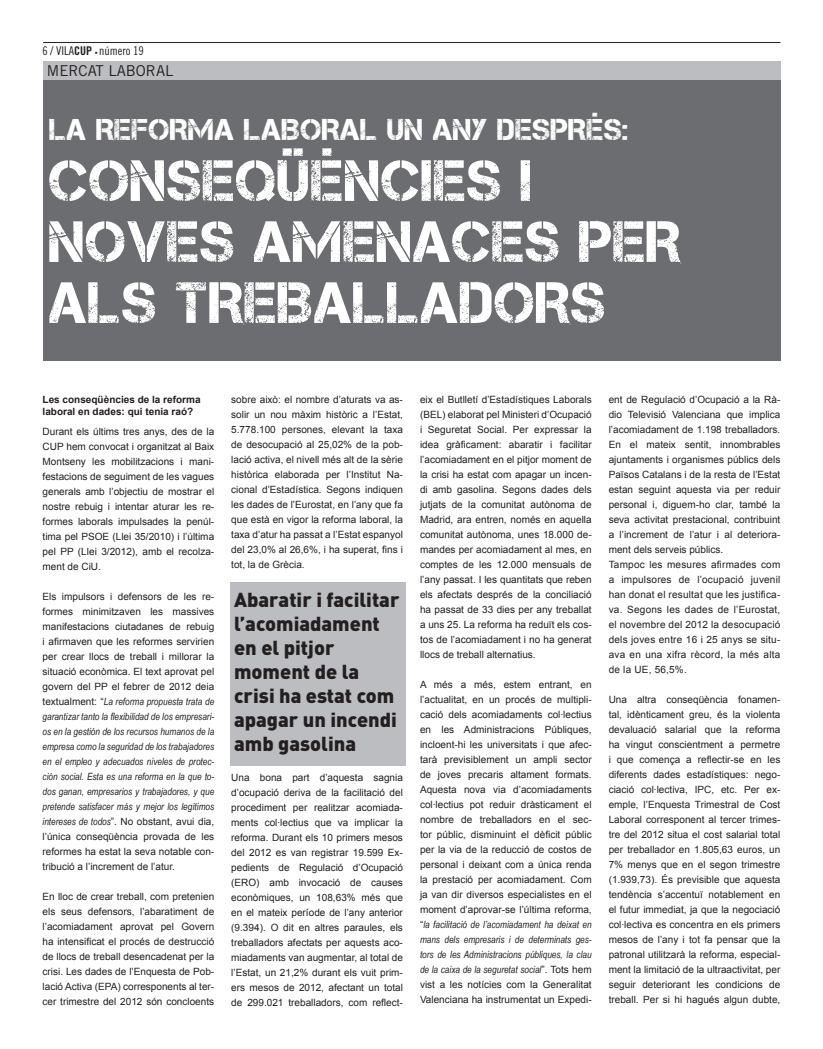
<style>
.page{position:relative;width:823px;height:1049px;background:#fff}
.page>*{position:absolute;margin:0;border:0;box-sizing:border-box;transform-origin:0 0}
.Normal__Web{font:58px/61px "Captureit";letter-spacing:.02em;color:#fff}
.Normal__Web-2{font:30px "Captureit";letter-spacing:.02em;color:#fff}
.Normal__Web-3{font:900 20px/24px "DIN";color:#231f20}
.t1{font:15px "Trade Gothic";color:#231f20}
.t2{font:12px "Trade Gothic Cond Eighteen";color:#231f20}
.Normal__Web-4{font:10px/15px "Arial";color:#231f20;text-align:justify}
.Normal__Web-5{font:700 10px/12px "Arial";color:#231f20}
.s1{font-family:"Trade Gothic Bold Cond Twenty"}
.s2{font-size:6px}
.s3{font-family:"Arial Narrow";font-style:italic}
</style>
<div class="page">
<hr style="left:43px;top:42px;width:737px;height:1px;background:#231f20">
<div style="left:230px;top:583px;width:175px;height:183px;background:#bcbdc0"></div>
<div style="left:43px;top:79px;width:737px;height:282px;background:#6c6d70"></div>
<div style="left:43px;top:62px;width:737px;height:18px;background:#bcbdc0"></div>
<p class="t2" style="left:43px;top:43px;width:103px">6 / VILA<span class="s1">CUP</span> <span class="s2">•</span> número 19</p>
<p class="t1" style="left:47px;top:62px;width:128px">MERCAT LABORAL</p>
<p class="Normal__Web-2" style="left:49px;top:113px;width:580px">LA REFORMA LABORAL UN ANY DESPRÉS:</p>
<p class="Normal__Web" style="left:49px;top:150px;width:632px">CONSEQÜÈNCIES I<br>NOVES AMENACES PER<br>ALS TREBALLADORS</p>
<p class="Normal__Web-5" style="left:43px;top:394px;width:159px">Les conseqüències de la reforma laboral en dades: qui tenia raó?</p>
<p class="Normal__Web-4" style="left:43px;top:424px;width:173px">Durant els últims tres anys, des de la CUP hem convocat i organitzat al Baix Montseny les mobilitzacions i mani&shy;festacions de seguiment de les vagues generals amb l’objectiu de mostrar el nostre rebuig i intentar aturar les re&shy;formes laborals impulsades la penúl&shy;tima pel PSOE (Llei 35/2010) i l’última pel PP (Llei 3/2012), amb el recolza&shy;ment de CiU.</p>
<p class="Normal__Web-4" style="left:43px;top:589px;width:173px">Els impulsors i defensors de les re&shy;formes minimitzaven les massives manifestacions ciutadanes de rebuig i afirmaven que les reformes servirien per crear llocs de treball i millorar la situació econòmica. El text aprovat pel govern del PP el febrer de 2012 deia textualment: “<span class="s3">La reforma propuesta trata de garantizar tanto la flexibilidad de los empresari&shy;os en la gestión de los recursos humanos de la empresa como la seguridad de los trabajadores en el empleo y adecuados niveles de protec&shy;ción social. Esta es una reforma en la que to&shy;dos ganan, empresarios y trabajadores, y que pretende satisfacer más y mejor los legítimos intereses de todos</span>”. No obstant, avui dia, l’única conseqüència provada de les reformes ha estat la seva notable con&shy;tribució a l’increment de l’atur.</p>
<p class="Normal__Web-4" style="left:43px;top:889px;width:173px">En lloc de crear treball, com pretenien els seus defensors, l’abaratiment de l’acomiadament aprovat pel Govern ha intensificat el procés de destrucció de llocs de treball desencadenat per la crisi. Les dades de l’Enquesta de Pob&shy;lació Activa (EPA) corresponents al ter&shy;cer trimestre del 2012 són concloents</p>
<p class="Normal__Web-4" style="left:231px;top:392px;width:173px">sobre això: el nombre d’aturats va as&shy;solir un nou màxim històric a l’Estat, 5.778.100 persones, elevant la taxa de desocupació al 25,02% de la pob&shy;lació activa, el nivell més alt de la sèrie històrica elaborada per l’Institut Na&shy;cional d’Estadística. Segons indiquen les dades de l’Eurostat, en l’any que fa que està en vigor la reforma laboral, la taxa d’atur ha passat a l’Estat espanyol del 23,0% al 26,6%, i ha superat, fins i tot, la de Grècia.</p>
<p class="Normal__Web-3" style="left:234px;top:587px;width:167px">Abaratir i facilitar l’acomiadament en el pitjor moment de la crisi ha estat com apagar un incendi amb gasolina</p>
<p class="Normal__Web-4" style="left:231px;top:770px;width:173px">Una bona part d’aquesta sagnia d’ocupació deriva de la facilitació del procediment per realitzar acomiada&shy;ments col·lectius que va implicar la reforma. Durant els 10 primers mesos del 2012 es van registrar 19.599 Ex&shy;pedients de Regulació d’Ocupació (ERO) amb invocació de causes econòmiques, un 108,63% més que en el mateix període de l’any anterior (9.394). O dit en altres paraules, els treballadors afectats per aquests aco&shy;miadaments van augmentar, al total de l’Estat, un 21,2% durant els vuit prim&shy;ers mesos de 2012, afectant un total de 299.021 treballadors, com reflect-</p>
<p class="Normal__Web-4" style="left:420px;top:392px;width:173px">eix el Butlletí d’Estadístiques Laborals (BEL) elaborat pel Ministeri d’Ocupació i Seguretat Social. Per expressar la idea gràficament: abaratir i facilitar l’acomiadament en el pitjor moment de la crisi ha estat com apagar un incen&shy;di amb gasolina. Segons dades dels jutjats de la comunitat autònoma de Madrid, ara entren, només en aquella comunitat autònoma, unes 18.000 de&shy;mandes per acomiadament al mes, en comptes de les 12.000 mensuals de l’any passat. I les quantitats que reben els afectats després de la conciliació ha passat de 33 dies per any treballat a uns 25. La reforma ha reduït els cos&shy;tos de l’acomiadament i no ha generat llocs de treball alternatius.</p>
<p class="Normal__Web-4" style="left:420px;top:677px;width:173px">A més a més, estem entrant, en l’actualitat, en un procés de multipli&shy;cació dels acomiadaments col·lectius en les Administracions Públiques, incloent-hi les universitats i que afec&shy;tarà previsiblement un ampli sector de joves precaris altament formats.<br>Aquesta nova via d’acomiadaments col·lectius pot reduir dràsticament el nombre de treballadors en el sec&shy;tor públic, disminuint el dèficit públic per la via de la reducció de costos de personal i deixant com a única renda la prestació per acomiadament. Com ja van dir diversos especialistes en el moment d’aprovar-se l’última reforma, “<span class="s3">la facilitació de l’acomiadament ha deixat en mans dels empresaris i de determinats ges&shy;tors de les Administracions públiques, la clau de la caixa de la seguretat social</span>”. Tots hem vist a les notícies com la Generalitat Valenciana ha instrumentat un Expedi-</p>
<p class="Normal__Web-4" style="left:608px;top:392px;width:173px">ent de Regulació d’Ocupació a la Rà&shy;dio Televisió Valenciana que implica l’acomiadament de 1.198 treballadors.<br>En el mateix sentit, innombrables ajuntaments i organismes públics dels Països Catalans i de la resta de l’Estat estan seguint aquesta via per reduir personal i, diguem-ho clar, també la seva activitat prestacional, contribuint a l’increment de l’atur i al deteriora&shy;ment dels serveis públics.</p>
<p class="Normal__Web-4" style="left:608px;top:557px;width:173px">Tampoc les mesures afirmades com a impulsores de l’ocupació juvenil han donat el resultat que les justifica&shy;va. Segons les dades de l’Eurostat, el novembre del 2012 la desocupació dels joves entre 16 i 25 anys se situ&shy;ava en una xifra rècord, la més alta de la UE, 56,5%.</p>
<p class="Normal__Web-4" style="left:608px;top:692px;width:173px">Una altra conseqüència fonamen&shy;tal, idènticament greu, és la violenta devaluació salarial que la reforma ha vingut conscientment a permetre i que comença a reflectir-se en les diferents dades estadístiques: nego&shy;ciació col·lectiva, IPC, etc. Per ex&shy;emple, l’Enquesta Trimestral de Cost Laboral corresponent al tercer trimes&shy;tre del 2012 situa el cost salarial total per treballador en 1.805,63 euros, un 7% menys que en el segon trimestre (1.939,73). És previsible que aquesta tendència s’accentuï notablement en el futur immediat, ja que la negociació col·lectiva es concentra en els primers mesos de l’any i tot fa pensar que la patronal utilitzarà la reforma, especial&shy;ment la limitació de la ultraactivitat, per seguir deteriorant les condicions de treball. Per si hi hagués algun dubte,</p>
</div>
